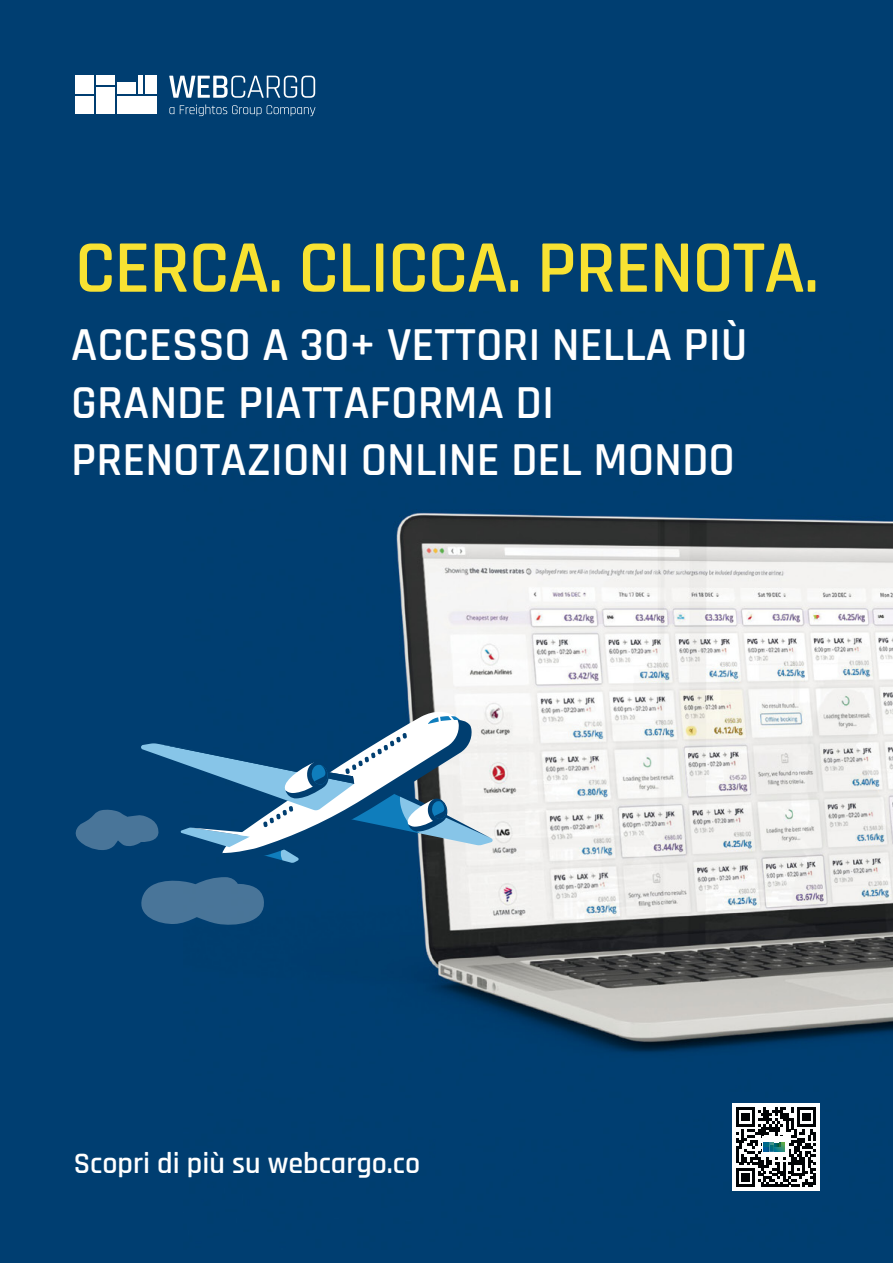
<style>
.page{position:relative;width:893px;height:1263px;background:#003e71}
.page>*{position:absolute;margin:0;border:0;box-sizing:border-box;transform-origin:0 0}
.t1{font:600 75px "Rajdhani";letter-spacing:-.015em;color:#f8e232}
.t2{font:600 47.85px/57.4px "Rajdhani";color:#fff}
.t3{font:600 30px "Rajdhani";color:#fff}
</style>
<div class="page">
<img style="left:396px;top:512px;width:497px;height:679px">
<div style="left:732px;top:1103px;width:87px;height:87px;background:#fff"></div>
<svg style="left:736px;top:1107px;width:80px;height:80px"></svg>
<svg style="left:169px;top:76px;width:146px;height:22px"></svg>
<div style="left:76px;top:76px;width:18px;height:18px;background:#fff"></div>
<div style="left:76px;top:96px;width:18px;height:18px;background:#fff"></div>
<div style="left:97px;top:87px;width:18px;height:27px;background:#fff"></div>
<div style="left:97px;top:76px;width:18px;height:9px;background:#fff"></div>
<div style="left:117px;top:82px;width:18px;height:12px;background:#fff"></div>
<div style="left:117px;top:96px;width:40px;height:18px;background:#fff"></div>
<hr style="left:138px;top:76px;width:4px;height:18px;background:#fff">
<div style="left:145px;top:76px;width:12px;height:18px;background:#fff"></div>
<svg style="left:169px;top:107px;width:5px;height:7px"></svg>
<svg style="left:180px;top:104px;width:135px;height:12px"></svg>
<svg style="left:141px;top:877px;width:123px;height:48px"></svg>
<svg style="left:76px;top:712px;width:417px;height:153px"></svg>
<h1 class="t1" style="left:75px;top:223px;width:745px">CERCA. CLICCA. PRENOTA.</h1>
<p class="t2" style="left:71px;top:318px;width:678px">ACCESSO A 30+ VETTORI NELLA PIÙ<br>GRANDE PIATTAFORMA DI<br>PRENOTAZIONI ONLINE DEL MONDO</p>
<p class="t3" style="left:74px;top:1146px;width:348px">Scopri di più su webcargo.co</p>
</div>
